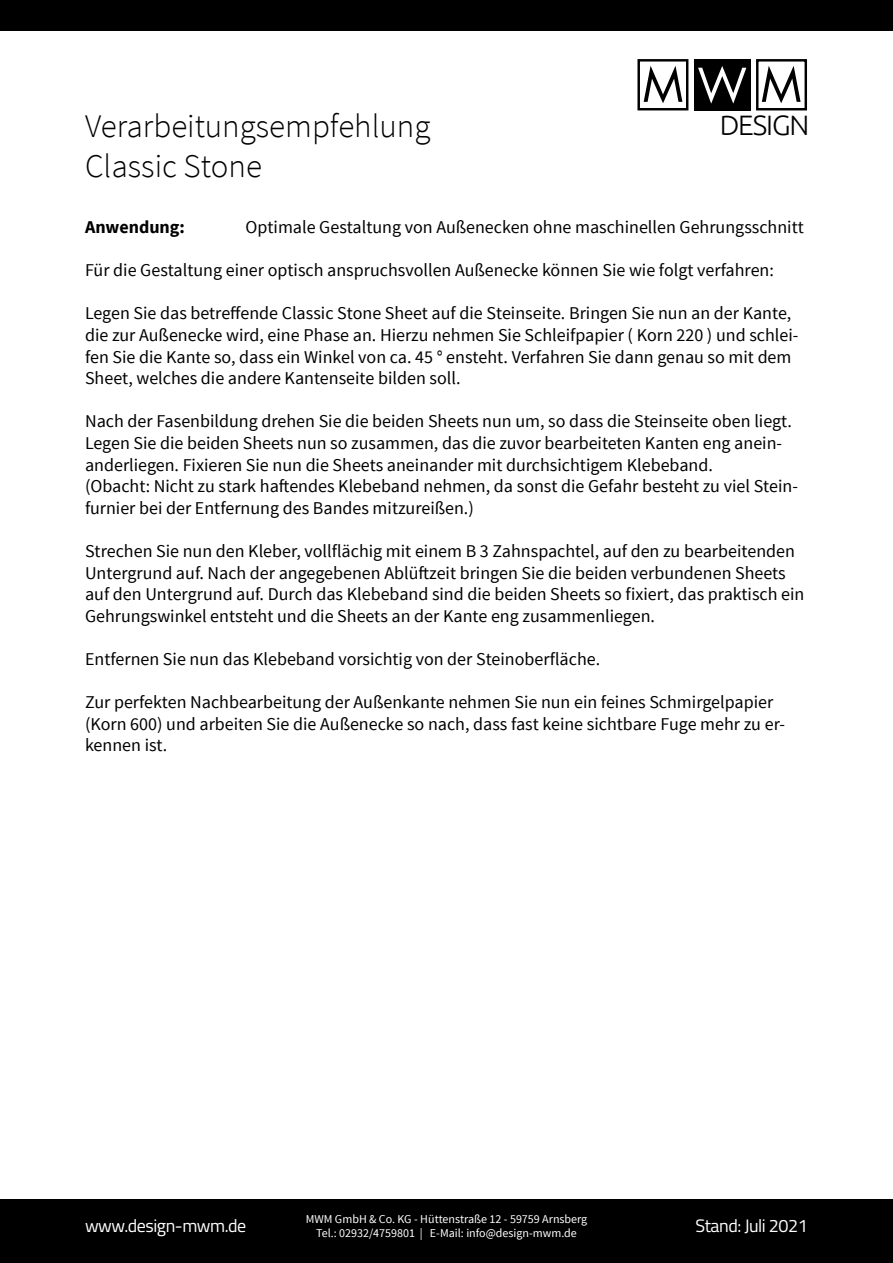
<style>
.page{position:relative;width:893px;height:1263px;background:#fff}
.page>*{position:absolute;margin:0;border:0;box-sizing:border-box;transform-origin:0 0}
.t1{font:300 33px/39.6px "Source Sans Pro";color:#000}
.t2{font:300 28.05px "Ubuntu";letter-spacing:-.04em;color:#000}
.t3{font:18px/21.6px "Source Sans Pro";color:#000}
.t4{font:18px "Titillium";letter-spacing:-.025em;color:#fff}
.t5{font:700 18px "Source Sans Pro";color:#000}
.t6{font:12px/13.5px "Source Sans Pro";color:#fff;text-align:center}
</style>
<div class="page">
<div style="left:0;top:0;width:893px;height:30px;background:#000"></div>
<svg style="left:644px;top:66px;width:38px;height:37px"></svg>
<svg style="left:762px;top:66px;width:39px;height:37px"></svg>
<div style="left:694px;top:59px;width:56px;height:51px;background:#000"></div>
<svg style="left:698px;top:66px;width:48px;height:38px"></svg>
<div style="left:637px;top:59px;width:51px;height:51px;border:2px solid #000"></div>
<div style="left:756px;top:59px;width:51px;height:51px;border:2px solid #000"></div>
<div style="left:0;top:1199px;width:893px;height:64px;background:#000"></div>
<h1 class="t1" style="left:85px;top:107px;width:347px">Verarbeitungsempfehlung<br>Classic Stone</h1>
<h2 class="t2" style="left:720px;top:108px;width:91px">DESIGN</h2>
<p class="t5" style="left:85px;top:215px;width:101px">Anwendung:</p>
<p class="t3" style="left:246px;top:217px;width:560px">Optimale Gestaltung von Außenecken ohne maschinellen Gehrungsschnitt</p>
<p class="t3" style="left:85px;top:260px;width:690px">Für die Gestaltung einer optisch anspruchsvollen Außenecke können Sie wie folgt verfahren:</p>
<p class="t3" style="left:85px;top:303px;width:715px">Legen Sie das betreffende Classic Stone Sheet auf die Steinseite. Bringen Sie nun an der Kante, die zur Außenecke wird, eine Phase an. Hierzu nehmen Sie Schleifpapier ( Korn 220 ) und schlei&shy;fen Sie die Kante so, dass ein Winkel von ca. 45 ° ensteht. Verfahren Sie dann genau so mit dem Sheet, welches die andere Kantenseite bilden soll.</p>
<p class="t3" style="left:85px;top:411px;width:714px">Nach der Fasenbildung drehen Sie die beiden Sheets nun um, so dass die Steinseite oben liegt.<br>Legen Sie die beiden Sheets nun so zusammen, das die zuvor bearbeiteten Kanten eng anein&shy;anderliegen. Fixieren Sie nun die Sheets aneinander mit durchsichtigem Klebeband.<br>(Obacht: Nicht zu stark haftendes Klebeband nehmen, da sonst die Gefahr besteht zu viel Stein&shy;furnier bei der Entfernung des Bandes mitzureißen.)</p>
<p class="t3" style="left:85px;top:541px;width:721px">Strechen Sie nun den Kleber, vollflächig mit einem B 3 Zahnspachtel, auf den zu bearbeitenden Untergrund auf. Nach der angegebenen Ablüftzeit bringen Sie die beiden verbundenen Sheets auf den Untergrund auf. Durch das Klebeband sind die beiden Sheets so fixiert, das praktisch ein Gehrungswinkel entsteht und die Sheets an der Kante eng zusammenliegen.</p>
<p class="t3" style="left:85px;top:649px;width:517px">Entfernen Sie nun das Klebeband vorsichtig von der Steinoberfläche.</p>
<p class="t3" style="left:85px;top:692px;width:701px">Zur perfekten Nachbearbeitung der Außenkante nehmen Sie nun ein feines Schmirgelpapier (Korn 600) und arbeiten Sie die Außenecke so nach, dass fast keine sichtbare Fuge mehr zu er&shy;kennen ist.</p>
<p class="t6" style="left:306px;top:1212px;width:283px">MWM GmbH &amp; Co. KG - Hüttenstraße 12 - 59759 Arnsberg<br>Tel.: 02932/4759801 | E-Mail: info@design-mwm.de</p>
<p class="t4" style="left:85px;top:1213px;width:163px">www.design-mwm.de</p>
<p class="t4" style="left:696px;top:1213px;width:114px">Stand: Juli 2021</p>
</div>
